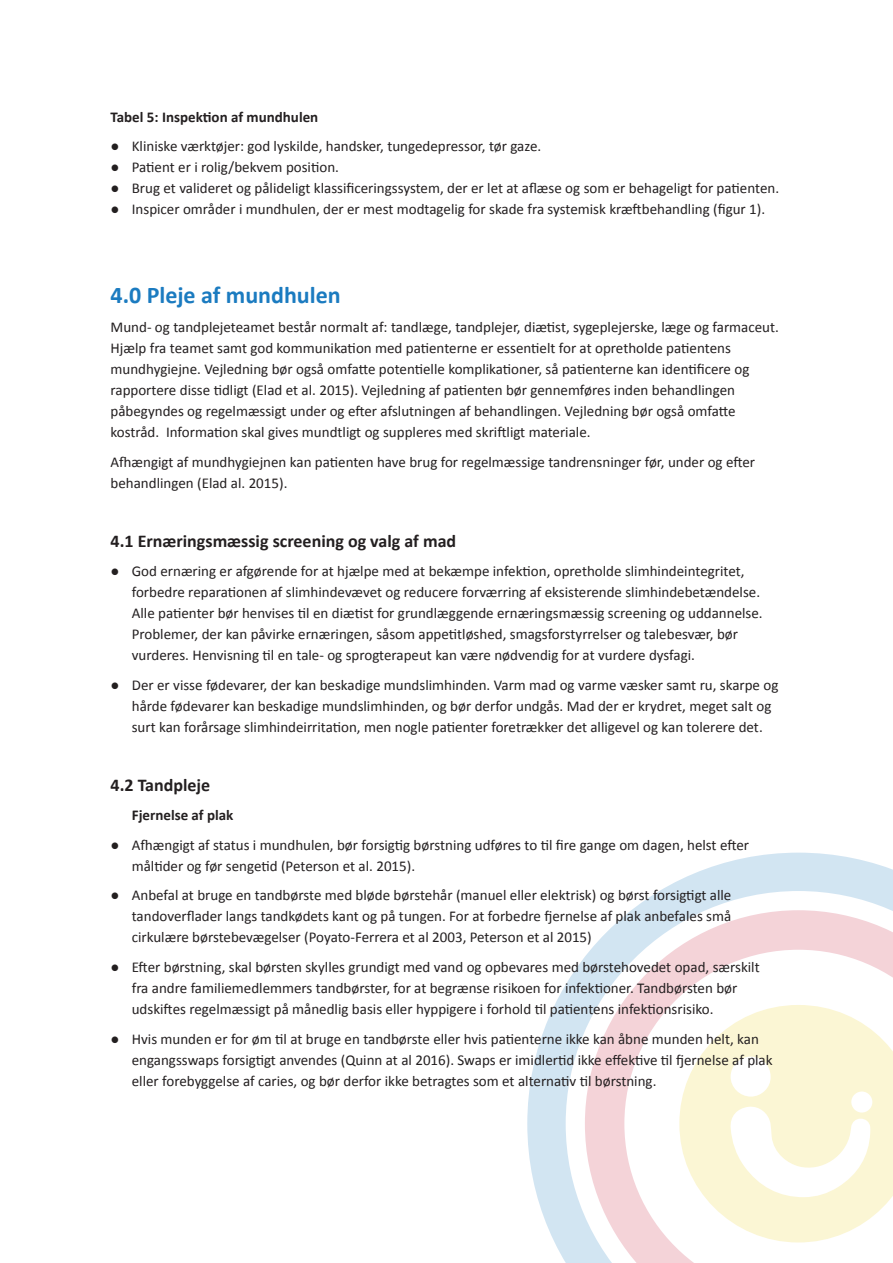
<style>
.page{position:relative;width:893px;height:1263px;background:#fff}
.page>*{position:absolute;margin:0;border:0;box-sizing:border-box;transform-origin:0 0}
.t1{font:700 24px "Calibri";color:#1b7bc0}
.t2{font:700 18px "Calibri";color:#231f20}
.t3{font:15px/21px "Calibri";color:#231f20}
.t4{font:700 15px "Calibri";color:#231f20}
</style>
<div class="page">
<svg style="left:527px;top:853px;width:366px;height:410px"></svg>
<svg style="left:566px;top:891px;width:327px;height:372px"></svg>
<svg style="left:585px;top:910px;width:308px;height:353px;fill:#f4d3d8"></svg>
<svg style="left:624px;top:950px;width:269px;height:313px"></svg>
<svg style="left:679px;top:1005px;width:214px;height:238px;fill:#fbf6d4"></svg>
<p class="t4" style="left:111px;top:106px;width:209px">Tabel 5: Inspektion af mundhulen</p>
<p class="t3" style="left:111px;top:135px;width:432px">● Kliniske værktøjer: god lyskilde, handsker, tungedepressor, tør gaze.</p>
<p class="t3" style="left:111px;top:156px;width:230px">● Patient er i rolig/bekvem position.</p>
<p class="t3" style="left:111px;top:177px;width:670px">● Brug et valideret og pålideligt klassificeringssystem, der er let at aflæse og som er behageligt for patienten.</p>
<p class="t3" style="left:111px;top:198px;width:656px">● Inspicer områder i mundhulen, der er mest modtagelig for skade fra systemisk kræftbehandling (figur 1).</p>
<h1 class="t1" style="left:111px;top:278px;width:232px">4.0 Pleje af mundhulen</h1>
<p class="t3" style="left:111px;top:316px;width:670px">Mund- og tandplejeteamet består normalt af: tandlæge, tandplejer, diætist, sygeplejerske, læge og farmaceut.<br>Hjælp fra teamet samt god kommunikation med patienterne er essentielt for at opretholde patientens mundhygiejne. Vejledning bør også omfatte potentielle komplikationer, så patienterne kan identificere og rapportere disse tidligt (Elad et al. 2015). Vejledning af patienten bør gennemføres inden behandlingen påbegyndes og regelmæssigt under og efter afslutningen af behandlingen. Vejledning bør også omfatte kostråd. Information skal gives mundtligt og suppleres med skriftligt materiale.</p>
<p class="t3" style="left:111px;top:451px;width:646px">Afhængigt af mundhygiejnen kan patienten have brug for regelmæssige tandrensninger før, under og efter behandlingen (Elad al. 2015).</p>
<p class="t2" style="left:111px;top:528px;width:347px">4.1 Ernæringsmæssig screening og valg af mad</p>
<p class="t3" style="left:132px;top:560px;width:632px;text-indent:-21px">● God ernæring er afgørende for at hjælpe med at bekæmpe infektion, opretholde slimhindeintegritet, forbedre reparationen af slimhindevævet og reducere forværring af eksisterende slimhindebetændelse.<br>Alle patienter bør henvises til en diætist for grundlæggende ernæringsmæssig screening og uddannelse.<br>Problemer, der kan påvirke ernæringen, såsom appetitløshed, smagsforstyrrelser og talebesvær, bør vurderes. Henvisning til en tale- og sprogterapeut kan være nødvendig for at vurdere dysfagi.</p>
<p class="t3" style="left:132px;top:674px;width:648px;text-indent:-21px">● Der er visse fødevarer, der kan beskadige mundslimhinden. Varm mad og varme væsker samt ru, skarpe og hårde fødevarer kan beskadige mundslimhinden, og bør derfor undgås. Mad der er krydret, meget salt og surt kan forårsage slimhindeirritation, men nogle patienter foretrækker det alligevel og kan tolerere det.</p>
<p class="t2" style="left:111px;top:772px;width:101px">4.2 Tandpleje</p>
<p class="t4" style="left:132px;top:805px;width:103px">Fjernelse af plak</p>
<p class="t3" style="left:132px;top:834px;width:619px;text-indent:-21px">● Afhængigt af status i mundhulen, bør forsigtig børstning udføres to til fire gange om dagen, helst efter måltider og før sengetid (Peterson et al. 2015).</p>
<p class="t3" style="left:132px;top:884px;width:601px;text-align:justify;text-indent:-21px">● Anbefal at bruge en tandbørste med bløde børstehår (manuel eller elektrisk) og børst forsigtigt alle tandoverflader langs tandkødets kant og på tungen. For at forbedre fjernelse af plak anbefales små cirkulære børstebevægelser (Poyato-Ferrera et al 2003, Peterson et al 2015)</p>
<p class="t3" style="left:132px;top:956px;width:629px;text-indent:-21px">● Efter børstning, skal børsten skylles grundigt med vand og opbevares med børstehovedet opad, særskilt fra andre familiemedlemmers tandbørster, for at begrænse risikoen for infektioner. Tandbørsten bør udskiftes regelmæssigt på månedlig basis eller hyppigere i forhold til patientens infektionsrisiko.</p>
<p class="t3" style="left:132px;top:1027px;width:642px;text-indent:-21px">● Hvis munden er for øm til at bruge en tandbørste eller hvis patienterne ikke kan åbne munden helt, kan engangsswaps forsigtigt anvendes (Quinn at al 2016). Swaps er imidlertid ikke effektive til fjernelse af plak eller forebyggelse af caries, og bør derfor ikke betragtes som et alternativ til børstning.</p>
</div>
